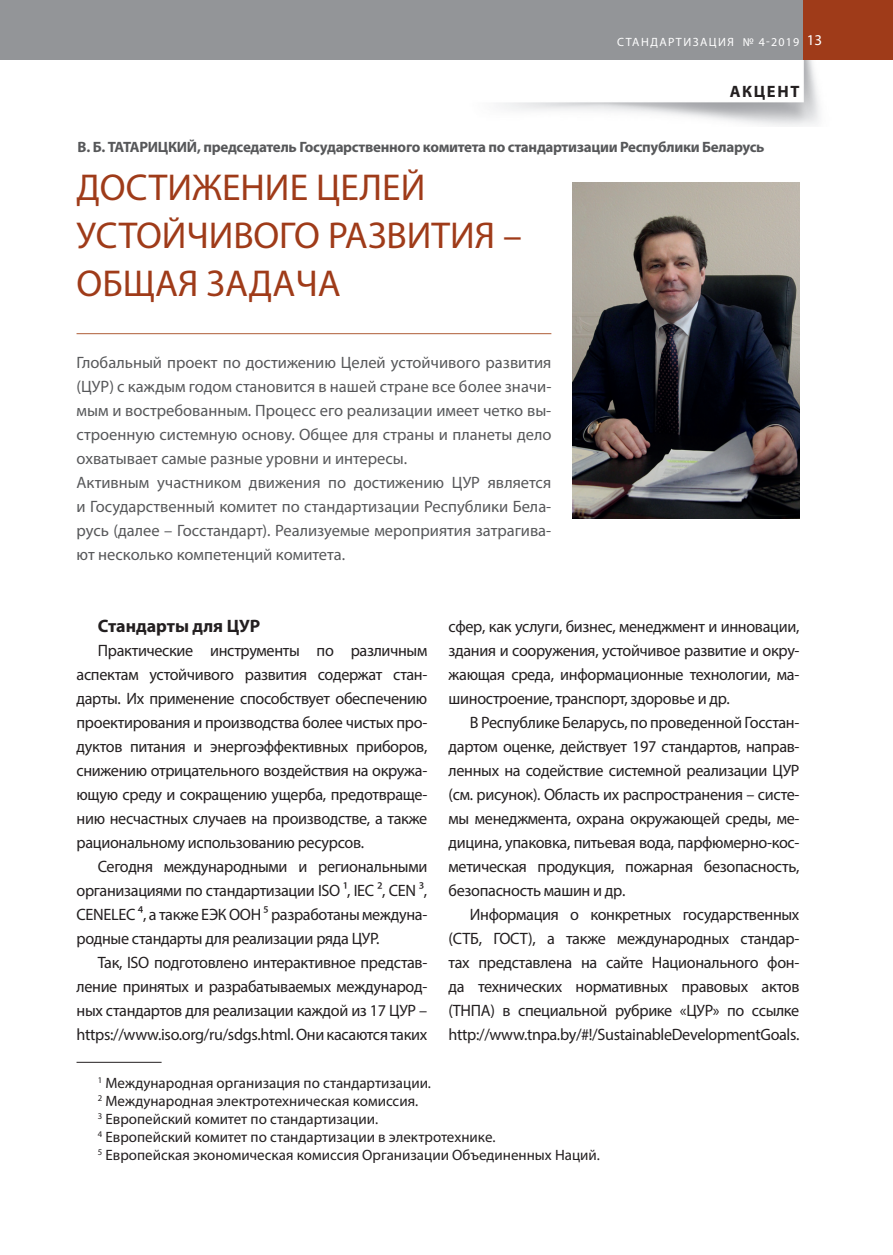
<style>
.page{position:relative;width:893px;height:1255px;background:#fff}
.page>*{position:absolute;margin:0;border:0;box-sizing:border-box;transform-origin:0 0}
.t1{font:37.5px/48px "Myriad Pro";color:#9f3b19}
.t2{font:700 18px "Myriad Pro";color:#231f20}
.t3{font:16.5px/24px "Myriad Pro";letter-spacing:-.02em;color:#231f20;text-align:justify}
.t4{font:16.5px/24px "Myriad Pro";color:#57585a}
.t5{font:700 16.5px "Myriad Pro";letter-spacing:.1em;color:#231f20}
.t6{font:15px/18px "Myriad Pro";color:#231f20}
.t7{font:700 15px "Myriad Pro";letter-spacing:-.02em;color:#57585a}
.t8{font:12px "Myriad Pro";letter-spacing:.12em;color:#fff}
.s1{font-size:15px}
</style>
<div class="page">
<img style="left:499px;top:60px;width:321px;height:66px">
<div style="left:0;top:0;width:893px;height:60px;background:#939598"></div>
<div style="left:804px;top:0;width:89px;height:60px;background:#9f3b19"></div>
<hr style="left:77px;top:333px;width:474px;height:1px;background:#af5c36">
<img style="left:573px;top:182px;width:226px;height:336px">
<hr style="left:77px;top:1061px;width:85px;height:1px;background:#231f20">
<p class="t8" style="left:617px;top:37px;width:207px">СТАНДАРТИЗАЦИЯ № 4-2019 <span class="s1">13</span></p>
<p class="t5" style="left:730px;top:86px;width:71px">АКЦЕНТ</p>
<p class="t7" style="left:78px;top:141px;width:688px">В. Б. ТАТАРИЦКИЙ, председатель Государственного комитета по стандартизации Республики Беларусь</p>
<h1 class="t1" style="left:77px;top:166px;width:447px">ДОСТИЖЕНИЕ ЦЕЛЕЙ<br>УСТОЙЧИВОГО РАЗВИТИЯ –<br>ОБЩАЯ ЗАДАЧА</h1>
<p class="t4" style="left:77px;top:351px;width:476px">Глобальный проект по достижению Целей устойчивого развития (ЦУР) с каждым годом становится в нашей стране все более значи&shy;мым и востребованным. Процесс его реализации имеет четко вы&shy;строенную системную основу. Общее для страны и планеты дело охватывает самые разные уровни и интересы.<br>Активным участником движения по достижению ЦУР является и Государственный комитет по стандартизации Республики Бела&shy;русь (далее – Госстандарт). Реализуемые мероприятия затрагива&shy;ют несколько компетенций комитета.</p>
<p class="t2" style="left:98px;top:619px;width:164px">Стандарты для ЦУР</p>
<p class="t3" style="left:77px;top:639px;width:352px;text-indent:21px">Практические инструменты по различным аспектам устойчивого развития содержат стан&shy;дарты. Их применение способствует обеспечению проектирования и производства более чистых про&shy;дуктов питания и энергоэффективных приборов, снижению отрицательного воздействия на окружа&shy;ющую среду и сокращению ущерба, предотвраще&shy;нию несчастных случаев на производстве, а также рациональному использованию ресурсов.</p>
<p class="t3" style="left:77px;top:855px;width:352px;text-indent:21px">Сегодня международными и региональными организациями по стандартизации ISO 1, IEC 2, CEN 3, CENELEC 4, а также ЕЭК ООН 5 разработаны междуна&shy;родные стандарты для реализации ряда ЦУР.</p>
<p class="t3" style="left:77px;top:951px;width:352px;text-indent:21px">Так, ISO подготовлено интерактивное представ&shy;ление принятых и разрабатываемых международ&shy;ных стандартов для реализации каждой из 17 ЦУР – https://www.iso.org/ru/sdgs.html. Они касаются таких</p>
<p class="t3" style="left:449px;top:615px;width:352px">сфер, как услуги, бизнес, менеджмент и инновации, здания и сооружения, устойчивое развитие и окру&shy;жающая среда, информационные технологии, ма&shy;шиностроение, транспорт, здоровье и др.</p>
<p class="t3" style="left:449px;top:711px;width:352px;text-indent:21px">В Республике Беларусь, по проведенной Госстан&shy;дартом оценке, действует 197 стандартов, направ&shy;ленных на содействие системной реализации ЦУР (см. рисунок). Область их распространения – систе&shy;мы менеджмента, охрана окружающей среды, ме&shy;дицина, упаковка, питьевая вода, парфюмерно-кос&shy;метическая продукция, пожарная безопасность, безопасность машин и др.</p>
<p class="t3" style="left:449px;top:903px;width:352px;text-indent:21px">Информация о конкретных государственных (СТБ, ГОСТ), а также международных стандар&shy;тах представлена на сайте Национального фон&shy;да технических нормативных правовых актов (ТНПА) в специальной рубрике «ЦУР» по ссылке http://www.tnpa.by/#!/SustainableDevelopmentGoals.</p>
<p class="t6" style="left:98px;top:1075px;width:504px"><sup>1</sup> Международная организация по стандартизации.<br><sup>2</sup> Международная электротехническая комиссия.<br><sup>3</sup> Европейский комитет по стандартизации.<br><sup>4</sup> Европейский комитет по стандартизации в электротехнике.<br><sup>5</sup> Европейская экономическая комиссия Организации Объединенных Наций.</p>
</div>
